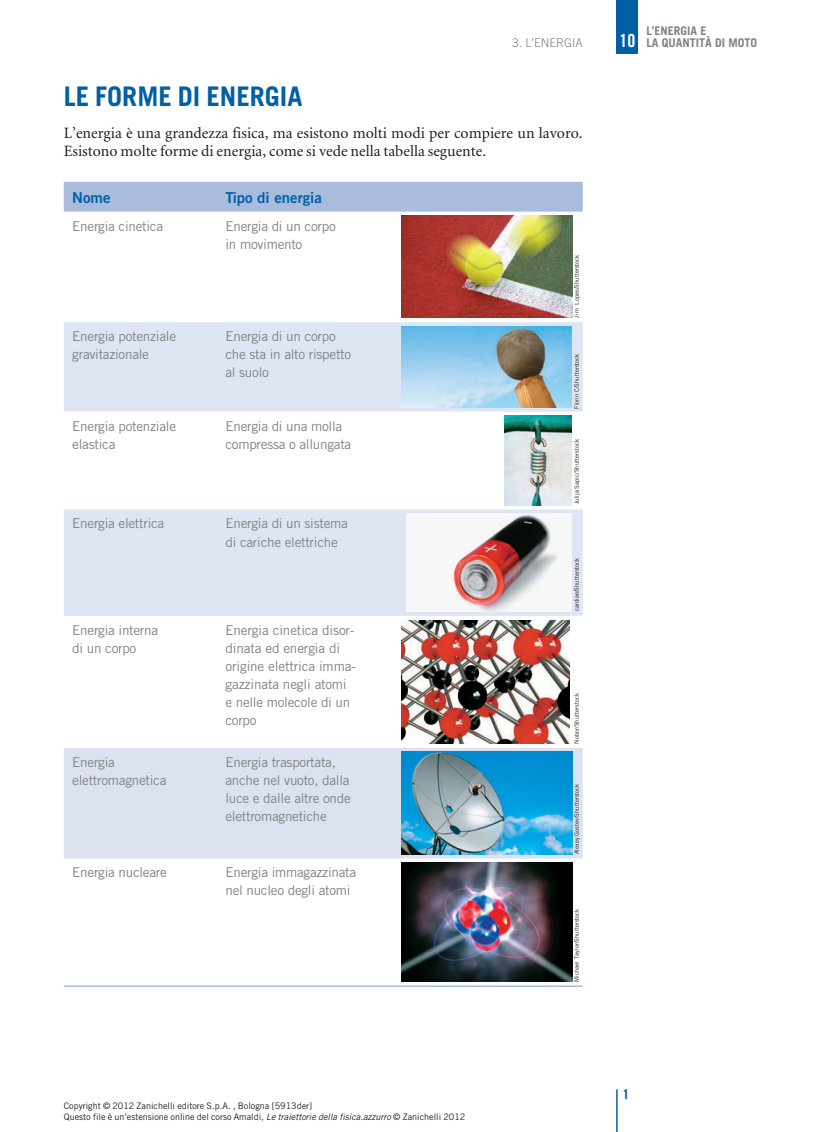
<style>
.page{position:relative;width:838px;height:1132px;background:#fff}
.page>*{position:absolute;margin:0;border:0;box-sizing:border-box;transform-origin:0 0}
.t1{font:700 27px "Trade Gothic";color:#0060a6}
.t2{font:18px "Trade Gothic Bold Cond Twenty";color:#fff}
.t3{font:15.75px/18.8px "Minion";color:#231f20}
.t4{font:15px "Trade Gothic Bold Two";color:#0060a6}
.t5{font:13.5px/18px "Trade Gothic";letter-spacing:-.02em;color:#808285}
.t6{font:700 13.5px "Trade Gothic";color:#0060a6}
.t7{font:700 12px/12px "Trade Gothic";color:#808285}
.t8{font:300 12px "Trade Gothic";color:#808285}
.t9{font:9px/10.5px "Trade Gothic";color:#231f20}
.t10{font:6px "Trade Gothic";color:#231f20}
.s1{font-style:italic}
</style>
<div class="page">
<hr style="left:616px;top:1089px;width:1px;height:42px;background:#0060a6">
<div style="left:617px;top:0;width:21px;height:53px;background:#0060a6"></div>
<div style="left:64px;top:182px;width:519px;height:29px;background:#a9bcde"></div>
<svg style="left:64px;top:322px;width:519px;height:293px;fill:#dfe6f3"></svg>
<div style="left:64px;top:748px;width:519px;height:110px;background:#dce2f0"></div>
<hr style="left:64px;top:985px;width:519px;height:1px;background:#799aca">
<img style="left:402px;top:215px;width:170px;height:103px">
<img style="left:402px;top:327px;width:170px;height:80px">
<img style="left:504px;top:416px;width:68px;height:89px">
<img style="left:406px;top:513px;width:165px;height:98px">
<img style="left:402px;top:620px;width:167px;height:123px">
<img style="left:402px;top:751px;width:170px;height:103px">
<img style="left:402px;top:862px;width:170px;height:119px">
<p class="t8" style="left:512px;top:38px;width:72px">3. L’ENERGIA</p>
<h1 class="t1" style="left:64px;top:86px;width:240px">LE FORME DI ENERGIA</h1>
<p class="t3" style="left:64px;top:124px;width:520px">L’energia è una grandezza fisica, ma esistono molti modi per compiere un lavoro.<br>Esistono molte forme di energia, come si vede nella tabella seguente.</p>
<p class="t4" style="left:72px;top:192px;width:40px">Nome</p>
<p class="t4" style="left:225px;top:192px;width:98px">Tipo di energia</p>
<p class="t5" style="left:72px;top:218px;width:92px">Energia cinetica</p>
<p class="t5" style="left:225px;top:218px;width:112px">Energia di un corpo in movimento</p>
<p class="t10" style="left:574px;top:317px;width:64px;rotate:-90deg">Jim Lopes/Shutterstock</p>
<p class="t5" style="left:72px;top:329px;width:105px">Energia potenziale gravitazionale</p>
<p class="t5" style="left:225px;top:329px;width:127px">Energia di un corpo che sta in alto rispetto al suolo</p>
<p class="t10" style="left:574px;top:408px;width:57px;rotate:-90deg">Florin C/Shutterstock</p>
<p class="t5" style="left:72px;top:418px;width:105px">Energia potenziale elastica</p>
<p class="t5" style="left:225px;top:418px;width:127px">Energia di una molla compressa o allungata</p>
<p class="t5" style="left:72px;top:516px;width:94px">Energia elettrica</p>
<p class="t5" style="left:225px;top:516px;width:124px">Energia di un sistema di cariche elettriche</p>
<p class="t5" style="left:72px;top:622px;width:87px">Energia interna di un corpo</p>
<p class="t5" style="left:225px;top:622px;width:132px">Energia cinetica disor&shy;dinata ed energia di origine elettrica imma&shy;gazzinata negli atomi e nelle molecole di un corpo</p>
<p class="t5" style="left:72px;top:754px;width:96px">Energia elettromagnetica</p>
<p class="t5" style="left:225px;top:754px;width:127px">Energia trasportata, anche nel vuoto, dalla luce e dalle altre onde elettromagnetiche</p>
<p class="t5" style="left:72px;top:865px;width:96px">Energia nucleare</p>
<p class="t5" style="left:225px;top:865px;width:132px">Energia immagazzinata nel nucleo degli atomi</p>
<p class="t10" style="left:574px;top:504px;width:67px;rotate:-90deg">Julija Sapic/Shutterstock</p>
<p class="t10" style="left:574px;top:611px;width:55px;rotate:-90deg">cardiae/Shutterstock</p>
<p class="t10" style="left:574px;top:743px;width:52px;rotate:-90deg">Nobor/Shutterstock</p>
<p class="t10" style="left:574px;top:854px;width:72px;rotate:-90deg">Alexey Gostev/Shutterstock</p>
<p class="t10" style="left:574px;top:981px;width:74px;rotate:-90deg">Michael Taylor/Shutterstock</p>
<h2 class="t2" style="left:619px;top:30px;width:17px">10</h2>
<p class="t7" style="left:646px;top:26px;width:112px">L’ENERGIA E<br>LA QUANTITÀ DI MOTO</p>
<p class="t9" style="left:64px;top:1101px;width:403px">Copyright © 2012 Zanichelli editore S.p.A. , Bologna [5913der]<br>Questo file è un’estensione online del corso Amaldi, <span class="s1">Le traiettorie della fisica.azzurro</span> © Zanichelli 2012</p>
<p class="t6" style="left:622px;top:1089px;width:9px">1</p>
</div>
